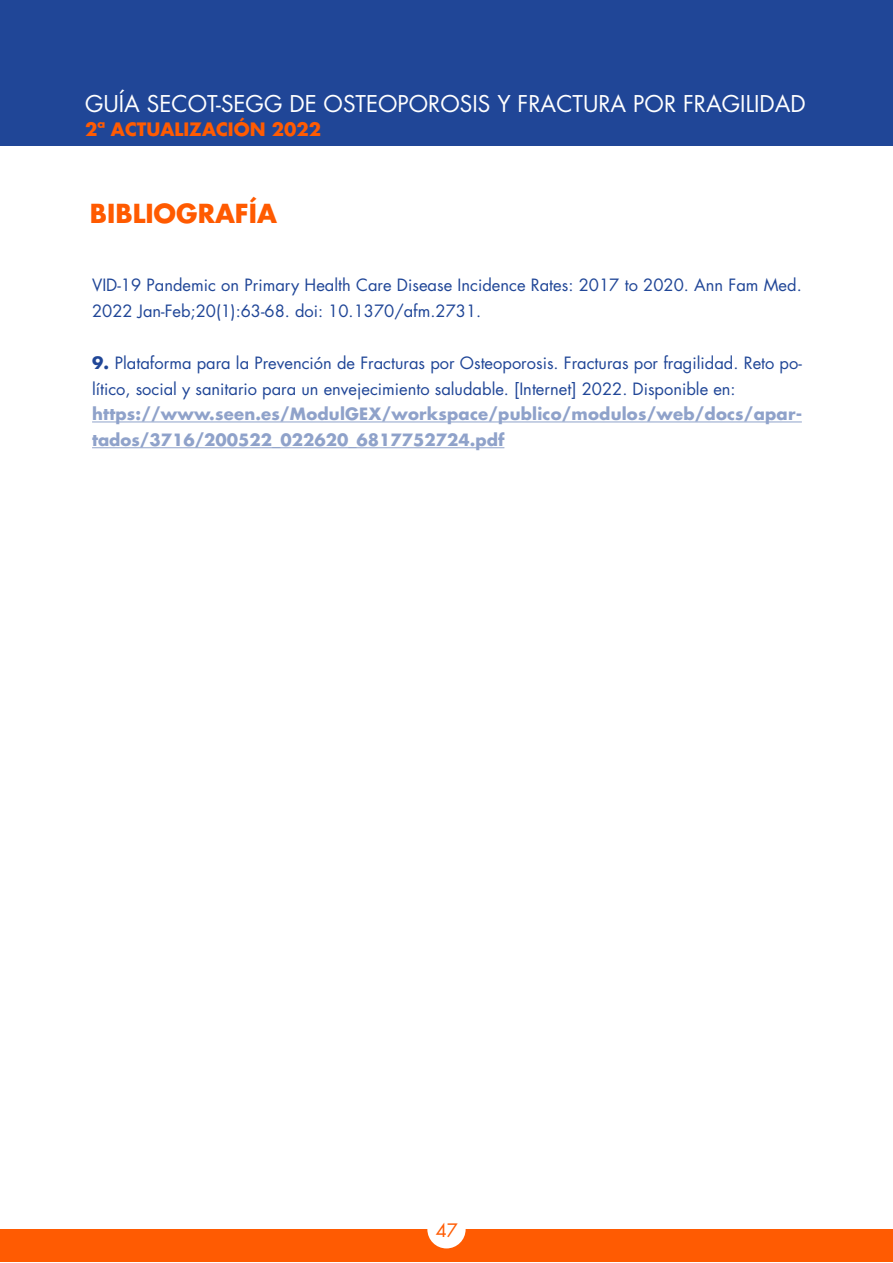
<style>
.page{position:relative;width:893px;height:1263px;background:#fff}
.page>*{position:absolute;margin:0;border:0;box-sizing:border-box;transform-origin:0 0}
.t1{font:700 25.5px "Futura Std";color:#ff5a00}
.t2{font:22.5px "Futura Std";color:#fff}
.t3{font:700 18px "Futura Std";color:#ff5b02}
.t4{font:18px "Futura Std";color:#ff5b02}
.t5{font:16.5px/25.8px "Futura Std";color:#204697}
.t6{font:700 16.5px/25.8px "Futura Std";letter-spacing:.01em;color:#8fa2ca}
.s1{font-weight:700}
</style>
<div class="page">
<hr style="left:0;top:1229px;width:1px;height:33px;background:#ff5b02">
<div style="left:1px;top:1229px;width:892px;height:33px;background:#ff5b02"></div>
<div style="left:427px;top:1210px;width:39px;height:38px;background:#fff;border-radius:50%"></div>
<div style="left:0;top:0;width:892px;height:145px;background:#204697"></div>
<hr style="left:92px;top:421px;width:710px;height:1px;background:#8fa2ca">
<hr style="left:92px;top:447px;width:412px;height:1px;background:#8fa2ca">
<h2 class="t2" style="left:85px;top:89px;width:722px">GUÍA SECOT-SEGG DE OSTEOPOROSIS Y FRACTURA POR FRAGILIDAD</h2>
<p class="t3" style="left:85px;top:117px;width:238px">2ª ACTUALIZACIÓN 2022</p>
<h1 class="t1" style="left:90px;top:196px;width:189px">BIBLIOGRAFÍA</h1>
<p class="t5" style="left:92px;top:272px;width:711px">VID-19 Pandemic on Primary Health Care Disease Incidence Rates: 2017 to 2020. Ann Fam Med.<br>2022 Jan-Feb;20(1):63-68. doi: 10.1370/afm.2731.</p>
<p class="t5" style="left:92px;top:350px;width:711px"><span class="s1">9.</span> Plataforma para la Prevención de Fracturas por Osteoporosis. Fracturas por fragilidad. Reto po&shy;lítico, social y sanitario para un envejecimiento saludable. [Internet] 2022. Disponible en:</p>
<p class="t6" style="left:92px;top:401px;width:712px">https://www.seen.es/ModulGEX/workspace/publico/modulos/web/docs/apar&shy;tados/3716/200522_022620_6817752724.pdf</p>
<p class="t4" style="left:436px;top:1219px;width:24px">47</p>
</div>
